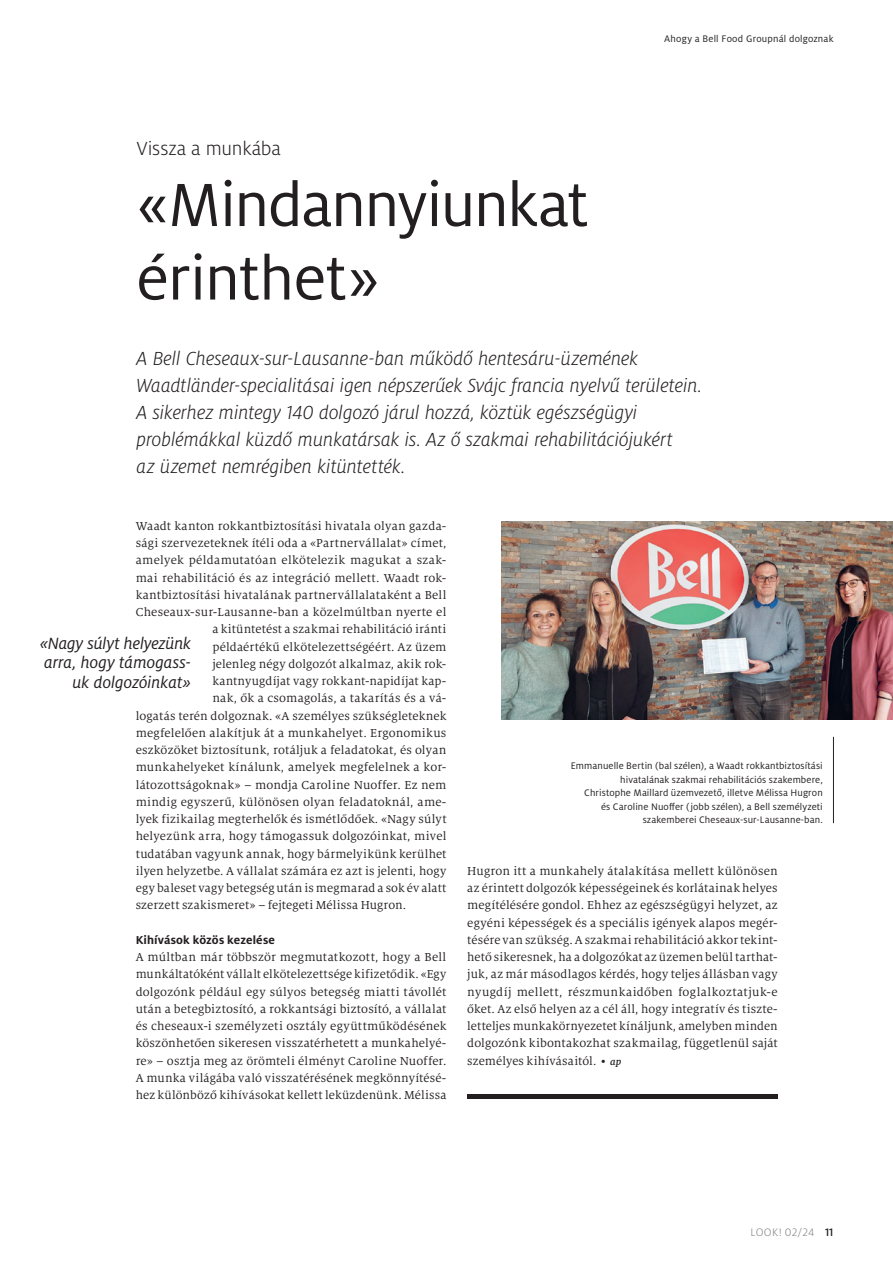
<style>
.page{position:relative;width:893px;height:1263px;background:#fff}
.page>*{position:absolute;margin:0;border:0;box-sizing:border-box;transform-origin:0 0}
.t1{font:67.5px/73.5px "Milo Pro";letter-spacing:-.02em;color:#231f20}
.t2{font:italic 300 21px/27px "Milo Pro";letter-spacing:-.005em;color:#231f20}
.t3{font:300 21px "Milo Pro";letter-spacing:-.005em;color:#231f20}
.t4{font:italic 18px/19.5px "Milo Pro";letter-spacing:-.005em;color:#231f20;text-align:right}
.t5{font:12.75px/17.2px "Milo Serif Pro";letter-spacing:.015em;color:#231f20;text-align:justify}
.t6{font:700 12.75px "Milo Pro";letter-spacing:.01em;color:#231f20}
.t7{font:300 12px "Milo Pro";letter-spacing:.005em;color:#808285}
.t8{font:10.5px/13.5px "Milo Pro";letter-spacing:.01em;color:#231f20;text-align:right}
.s1{font-weight:500;font-style:italic;font-size:10.5px}
.s2{font-weight:500;color:#231f20}
</style>
<div class="page">
<img style="left:502px;top:521px;width:391px;height:199px">
<hr style="left:467px;top:1095px;width:311px;height:4px;background:#231f20">
<hr style="left:833px;top:737px;width:1px;height:86px;background:#231f20">
<h2 class="t3" style="left:136px;top:137px;width:146px">Vissza a munkába</h2>
<h1 class="t1" style="left:136px;top:169px;width:453px">«Mindannyiunkat érinthet»</h1>
<p class="t8" style="left:664px;top:32px;width:171px">Ahogy a Bell Food Groupnál dolgoznak</p>
<p class="t2" style="left:136px;top:345px;width:567px">A Bell Cheseaux-sur-Lausanne-ban működő hentesáru-üzemének Waadtländer-specialitásai igen népszerűek Svájc francia nyelvű területein.<br>A sikerhez mintegy 140 dolgozó járul hozzá, köztük egészségügyi problémákkal küzdő munkatársak is. Az ő szakmai rehabilitációjukért<br>az üzemet nemrégiben kitüntették.</p>
<p class="t5" style="left:136px;top:517px;width:312px">Waadt kanton rokkantbiztosítási hivatala olyan gazda-</p>
<p class="t5" style="left:136px;top:534px;width:312px">sági szervezeteknek ítéli oda a «Partnervállalat» címet,</p>
<p class="t5" style="left:136px;top:552px;width:312px">amelyek példamutatóan elkötelezik magukat a szak-</p>
<p class="t5" style="left:136px;top:569px;width:312px">mai rehabilitáció és az integráció mellett. Waadt rok-</p>
<p class="t5" style="left:136px;top:586px;width:312px">kantbiztosítási hivatalának partnervállalataként a Bell</p>
<p class="t5" style="left:136px;top:603px;width:312px">Cheseaux-sur-Lausanne-ban a közelmúltban nyerte el</p>
<p class="t5" style="left:212px;top:621px;width:236px">a kitüntetést a szakmai rehabilitáció iránti</p>
<p class="t5" style="left:212px;top:638px;width:236px">példaértékű elkötelezettségéért. Az üzem</p>
<p class="t5" style="left:212px;top:655px;width:236px">jelenleg négy dolgozót alkalmaz, akik rok-</p>
<p class="t5" style="left:212px;top:672px;width:236px">kantnyugdíjat vagy rokkant-napidíjat kap-</p>
<p class="t5" style="left:212px;top:690px;width:236px">nak, ők a csomagolás, a takarítás és a vá-</p>
<p class="t5" style="left:136px;top:707px;width:312px">logatás terén dolgoznak. «A személyes szükségleteknek</p>
<p class="t5" style="left:136px;top:724px;width:312px">megfelelően alakítjuk át a munkahelyet. Ergonomikus</p>
<p class="t5" style="left:136px;top:741px;width:312px">eszközöket biztosítunk, rotáljuk a feladatokat, és olyan</p>
<p class="t5" style="left:136px;top:759px;width:312px">munkahelyeket kínálunk, amelyek megfelelnek a kor-</p>
<p class="t5" style="left:136px;top:776px;width:312px">látozottságoknak» – mondja Caroline Nuoffer. Ez nem</p>
<p class="t5" style="left:136px;top:793px;width:312px">mindig egyszerű, különösen olyan feladatoknál, ame-</p>
<p class="t5" style="left:136px;top:810px;width:312px">lyek fizikailag megterhelők és ismétlődőek. «Nagy súlyt</p>
<p class="t5" style="left:136px;top:828px;width:312px">helyezünk arra, hogy támogassuk dolgozóinkat, mivel</p>
<p class="t5" style="left:136px;top:845px;width:312px">tudatában vagyunk annak, hogy bármelyikünk kerülhet</p>
<p class="t5" style="left:136px;top:862px;width:312px">ilyen helyzetbe. A vállalat számára ez azt is jelenti, hogy</p>
<p class="t5" style="left:136px;top:879px;width:312px">egy baleset vagy betegség után is megmarad a sok év alatt</p>
<p class="t5" style="left:136px;top:897px;width:272px">szerzett szakismeret» – fejtegeti Mélissa Hugron.</p>
<p class="t6" style="left:136px;top:933px;width:141px">Kihívások közös kezelése</p>
<p class="t5" style="left:136px;top:948px;width:312px">A múltban már többször megmutatkozott, hogy a Bell munkáltatóként vállalt elkötelezettsége kifizetődik. «Egy dolgozónk például egy súlyos betegség miatti távollét után a betegbiztosító, a rokkantsági biztosító, a vállalat és cheseaux-i személyzeti osztály együttműködésének köszönhetően sikeresen visszatérhetett a munkahelyé&shy;re» – osztja meg az örömteli élményt Caroline Nuoffer.<br>A munka világába való visszatérésének megkönnyítésé&shy;hez különböző kihívásokat kellett leküzdenünk. Mélissa</p>
<h3 class="t4" style="left:40px;top:633px;width:152px">«Nagy súlyt helyezünk arra, hogy támogass&shy;uk dolgozóinkat»</h3>
<p class="t8" style="left:571px;top:759px;width:253px">Emmanuelle Bertin (bal szélen), a Waadt rokkantbiztosítási hivatalának szakmai rehabilitációs szakembere, Christophe Maillard üzemvezető, illetve Mélissa Hugron<br>és Caroline Nuoffer (jobb szélen), a Bell személyzeti szakemberei Cheseaux-sur-Lausanne-ban.</p>
<p class="t5" style="left:467px;top:862px;width:312px">Hugron itt a munkahely átalakítása mellett különösen az érintett dolgozók képességeinek és korlátainak helyes megítélésére gondol. Ehhez az egészségügyi helyzet, az egyéni képességek és a speciális igények alapos megér&shy;tésére van szükség. A szakmai rehabilitáció akkor tekint&shy;hető sikeresnek, ha a dolgozókat az üzemen belül tarthat&shy;juk, az már másodlagos kérdés, hogy teljes állásban vagy nyugdíj mellett, részmunkaidőben foglalkoztatjuk-e őket. Az első helyen az a cél áll, hogy integratív és tiszte&shy;letteljes munkakörnyezetet kínáljunk, amelyben minden dolgozónk kibontakozhat szakmailag, függetlenül saját személyes kihívásaitól. • <span class="s1">ap</span></p>
<p class="t7" style="left:751px;top:1226px;width:84px">LOOK! 02/24 <span class="s2">11</span></p>
</div>
